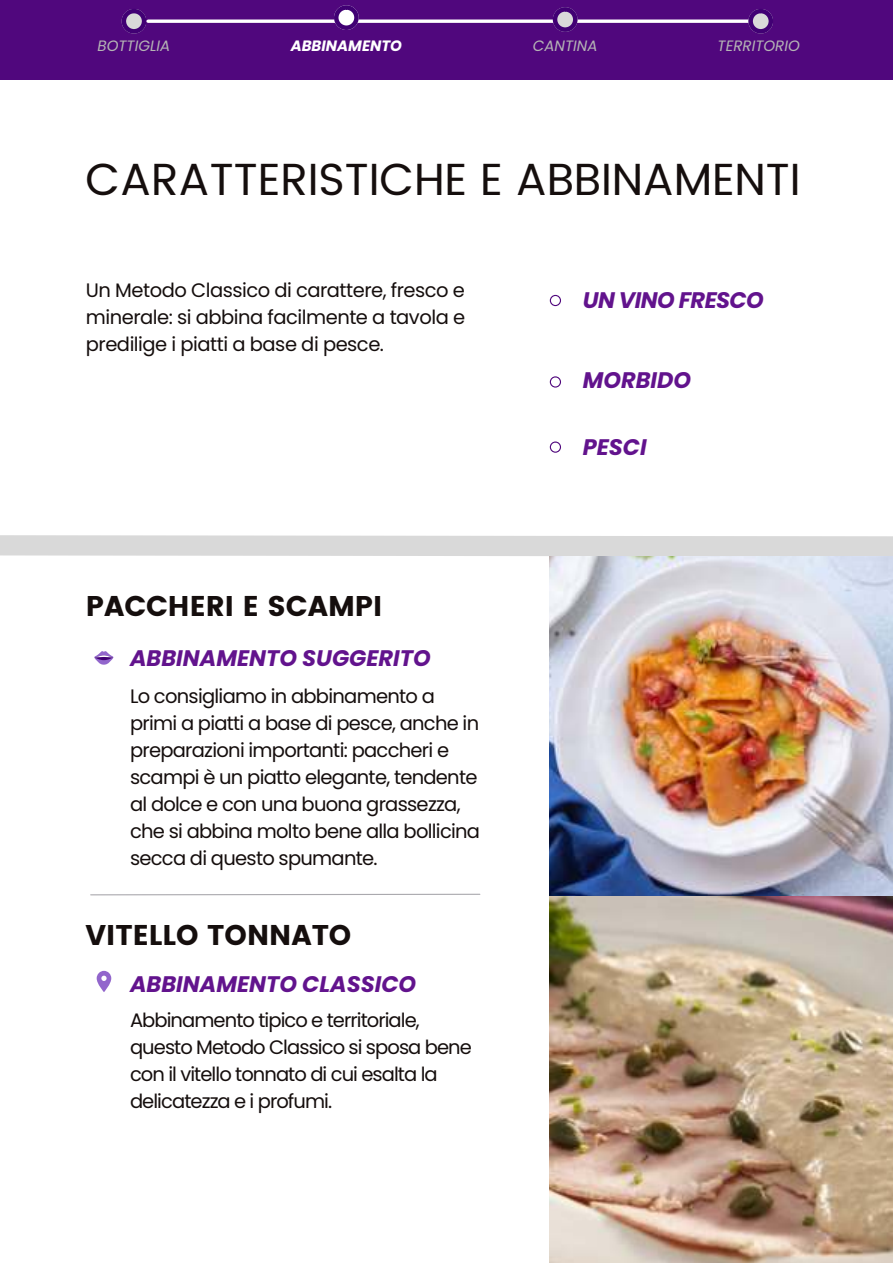
<style>
.page{position:relative;width:893px;height:1264px;background:#fff}
.page>*{position:absolute;margin:0;border:0;box-sizing:border-box;transform-origin:0 0}
.t1{font:45px "Poppins";letter-spacing:-.005em;color:#150e0d}
.t2{font:28.5px "Poppins";color:#150e0d}
.t3{font:italic 700 22.5px "Poppins";color:#62138d}
.t4{font:italic 700 22.5px "Poppins";letter-spacing:-.025em;color:#62138d}
.t5{font:19.5px/27px "Poppins";letter-spacing:-.035em;color:#150e0d}
.t6{font:italic 15px "Poppins";color:#b5b5b5}
.t7{font:italic 700 15px "Poppins";color:#fff}
</style>
<div class="page">
<div style="left:0;top:535px;width:892px;height:21px;background:#d9d9d9"></div>
<svg style="left:94px;top:651px;width:19px;height:13px"></svg>
<svg style="left:97px;top:970px;width:14px;height:22px"></svg>
<svg style="left:90px;top:893px;width:391px;height:3px"></svg>
<svg style="left:549px;top:295px;width:12px;height:11px"></svg>
<svg style="left:549px;top:376px;width:12px;height:11px"></svg>
<svg style="left:549px;top:441px;width:12px;height:12px"></svg>
<div style="left:0;top:0;width:892px;height:80px;background:#50077d"></div>
<svg style="left:122px;top:9px;width:24px;height:25px"></svg>
<svg style="left:148px;top:19px;width:600px;height:4px;background:#e3d7ea"></svg>
<svg style="left:552px;top:7px;width:25px;height:25px"></svg>
<svg style="left:334px;top:5px;width:25px;height:25px"></svg>
<svg style="left:748px;top:9px;width:25px;height:25px"></svg>
<img style="left:549px;top:556px;width:343px;height:706px">
<p class="t6" style="left:98px;top:37px;width:74px">BOTTIGLIA</p>
<p class="t7" style="left:291px;top:37px;width:113px">ABBINAMENTO</p>
<p class="t6" style="left:533px;top:37px;width:66px">CANTINA</p>
<p class="t6" style="left:717px;top:37px;width:84px">TERRITORIO</p>
<h1 class="t1" style="left:85px;top:147px;width:716px">CARATTERISTICHE E ABBINAMENTI</h1>
<p class="t5" style="left:86px;top:276px;width:381px;text-align:justify">Un Metodo Classico di carattere, fresco e minerale: si abbina facilmente a tavola e predilige i piatti a base di pesce.</p>
<h2 class="t2" style="left:86px;top:589px;width:298px">PACCHERI E SCAMPI</h2>
<p class="t3" style="left:130px;top:644px;width:302px">ABBINAMENTO SUGGERITO</p>
<p class="t5" style="left:130px;top:682px;width:351px">Lo consigliamo in abbinamento a primi a piatti a base di pesce, anche in preparazioni importanti: paccheri e scampi è un piatto elegante, tendente al dolce e con una buona grassezza, che si abbina molto bene alla bollicina secca di questo spumante.</p>
<h2 class="t2" style="left:85px;top:918px;width:267px">VITELLO TONNATO</h2>
<p class="t3" style="left:130px;top:971px;width:287px">ABBINAMENTO CLASSICO</p>
<p class="t5" style="left:130px;top:1006px;width:343px">Abbinamento tipico e territoriale, questo Metodo Classico si sposa bene con il vitello tonnato di cui esalta la delicatezza e i profumi.</p>
<p class="t4" style="left:582px;top:287px;width:183px">UN VINO FRESCO</p>
<p class="t3" style="left:582px;top:367px;width:110px">MORBIDO</p>
<p class="t3" style="left:582px;top:434px;width:65px">PESCI</p>
</div>
